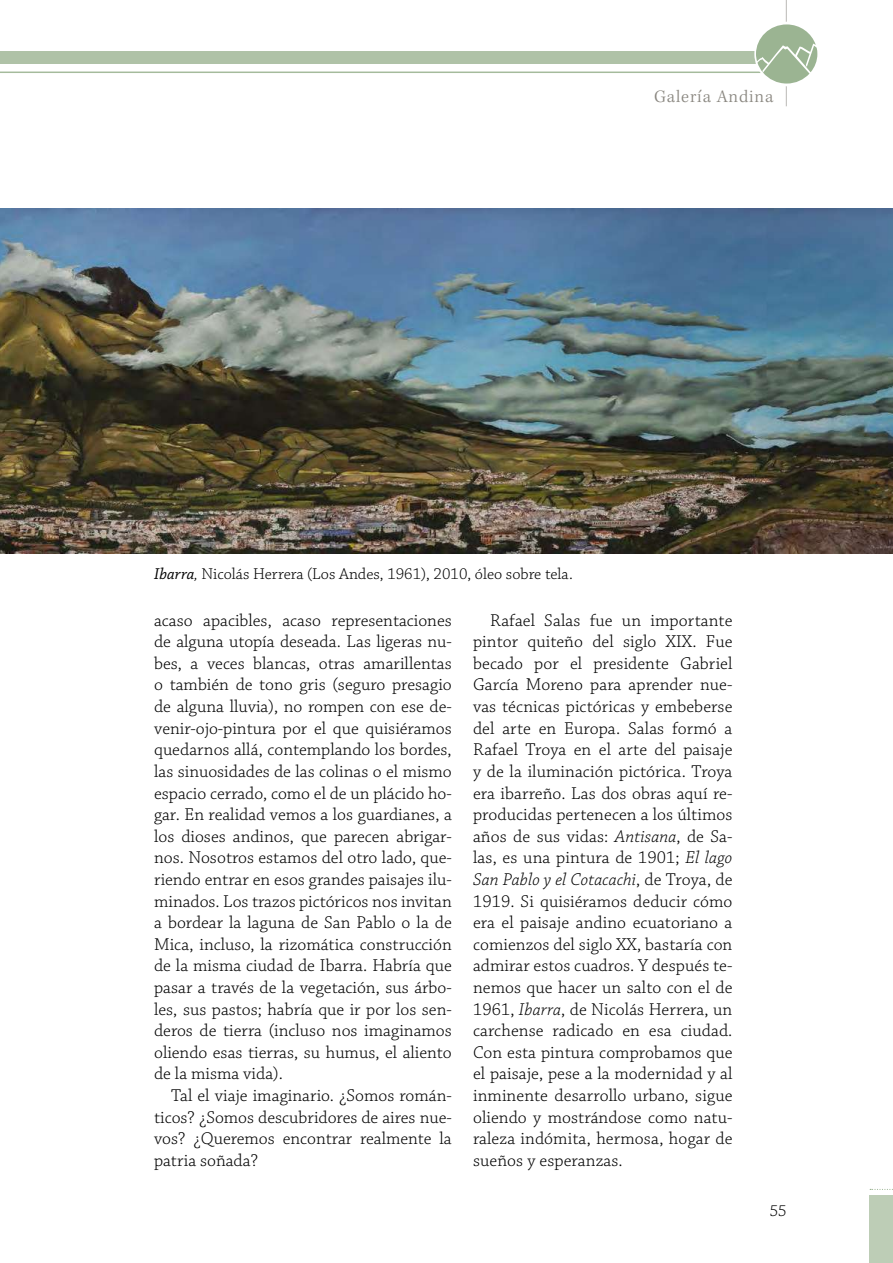
<style>
.page{position:relative;width:893px;height:1263px;background:#fff}
.page>*{position:absolute;margin:0;border:0;box-sizing:border-box;transform-origin:0 0}
.t1{font:300 18px/21.6px "Chaparral Pro";color:#000;text-align:justify}
.t2{font:300 18px "Kepler Std";letter-spacing:.05em;color:#89867f}
.t3{font:300 16.5px "Chaparral Pro";color:#000}
.s1{font-weight:400;font-style:italic}
.s2{font-style:italic}
</style>
<div class="page">
<hr style="left:0;top:72px;width:787px;height:1px;background:#a5bb9c">
<div style="left:0;top:51px;width:787px;height:13px;background:#afc2a7"></div>
<hr style="left:786px;top:0;width:1px;height:106px;background:#bab9b5">
<div style="left:754px;top:22px;width:65px;height:64px;background:#fff;border-radius:50%"></div>
<svg style="left:756px;top:24px;width:61px;height:60px"></svg>
<div style="left:870px;top:1195px;width:23px;height:68px;background:#bdcdb6"></div>
<svg style="left:870px;top:1189px;width:23px;height:1px"></svg>
<img style="left:0;top:208px;width:893px;height:345px">
<p class="t2" style="left:654px;top:86px;width:121px">Galería Andina</p>
<p class="t3" style="left:154px;top:564px;width:420px"><span class="s1">Ibarra</span><span class="s2">,</span> Nicolás Herrera (Los Andes, 1961), 2010, óleo sobre tela.</p>
<p class="t1" style="left:154px;top:610px;width:299px">acaso apacibles, acaso representaciones de alguna utopía deseada. Las ligeras nu&shy;bes, a veces blancas, otras amarillentas o también de tono gris (seguro presagio de alguna lluvia), no rompen con ese de&shy;venir-ojo-pintura por el que quisiéramos quedarnos allá, contemplando los bordes, las sinuosidades de las colinas o el mismo espacio cerrado, como el de un plácido ho&shy;gar. En realidad vemos a los guardianes, a los dioses andinos, que parecen abrigar&shy;nos. Nosotros estamos del otro lado, que&shy;riendo entrar en esos grandes paisajes ilu&shy;minados. Los trazos pictóricos nos invitan a bordear la laguna de San Pablo o la de Mica, incluso, la rizomática construcción de la misma ciudad de Ibarra. Habría que pasar a través de la vegetación, sus árbo&shy;les, sus pastos; habría que ir por los sen&shy;deros de tierra (incluso nos imaginamos oliendo esas tierras, su humus, el aliento de la misma vida).</p>
<p class="t1" style="left:154px;top:1085px;width:299px;text-indent:17px">Tal el viaje imaginario. ¿Somos román&shy;ticos? ¿Somos descubridores de aires nue&shy;vos? ¿Queremos encontrar realmente la patria soñada?</p>
<p class="t1" style="left:473px;top:610px;width:261px;text-indent:17px">Rafael Salas fue un importante pintor quiteño del siglo XIX. Fue becado por el presidente Gabriel García Moreno para aprender nue&shy;vas técnicas pictóricas y embeberse del arte en Europa. Salas formó a Rafael Troya en el arte del paisaje y de la iluminación pictórica. Troya era ibarreño. Las dos obras aquí re&shy;producidas pertenecen a los últimos años de sus vidas: <span class="s2">Antisana</span>, de Sa&shy;las, es una pintura de 1901; <span class="s2">El lago San Pablo y el Cotacachi</span>, de Troya, de 1919. Si quisiéramos deducir cómo era el paisaje andino ecuatoriano a comienzos del siglo XX, bastaría con admirar estos cuadros. Y después te&shy;nemos que hacer un salto con el de 1961, <span class="s2">Ibarra</span>, de Nicolás Herrera, un carchense radicado en esa ciudad.<br>Con esta pintura comprobamos que el paisaje, pese a la modernidad y al inminente desarrollo urbano, sigue oliendo y mostrándose como natu&shy;raleza indómita, hermosa, hogar de sueños y esperanzas.</p>
<p class="t3" style="left:770px;top:1202px;width:18px">55</p>
</div>
